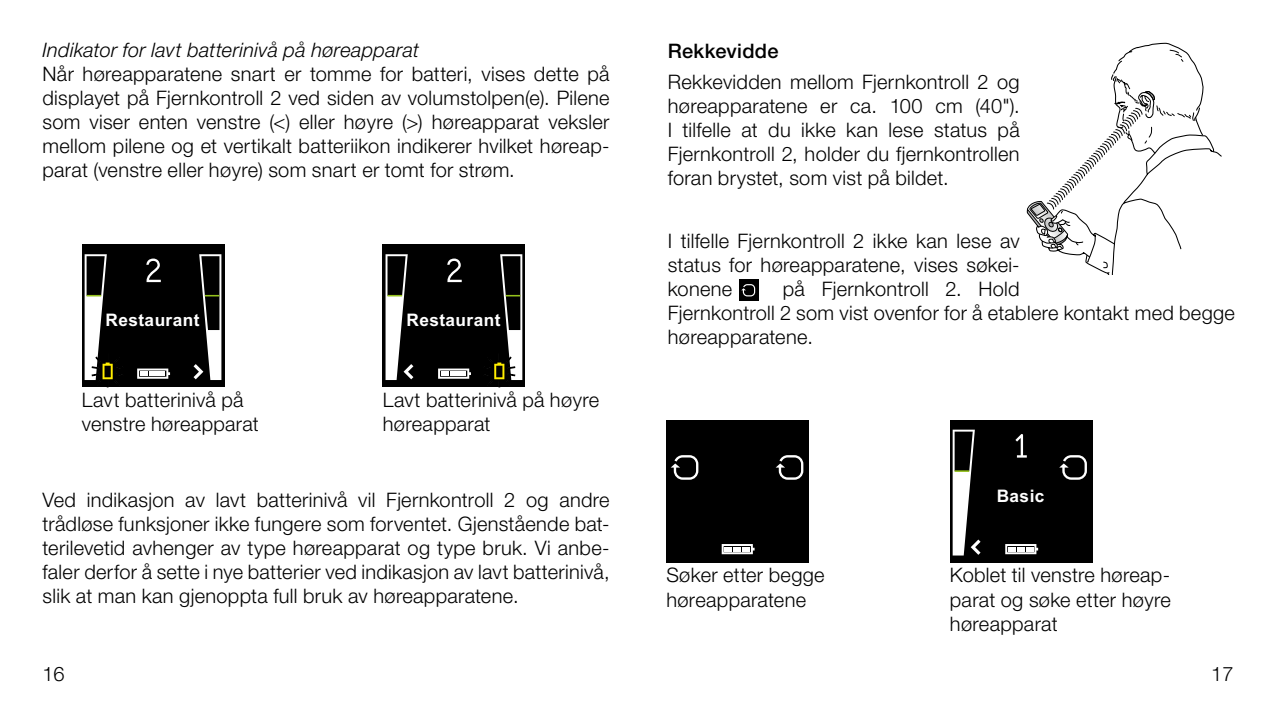
<style>
.page{position:relative;width:1276px;height:709px;background:#fff}
.page>*{position:absolute;margin:0;border:0;box-sizing:border-box;transform-origin:0 0}
.t1{font:300 20px/24px "Helvetica Neue LT Pro";letter-spacing:.015em;color:#000;text-align:justify}
.t2{font:italic 300 20px "Helvetica Neue LT Pro";letter-spacing:.015em;color:#000}
.t3{font:500 20px "Helvetica Neue LT Pro";letter-spacing:.015em;color:#000}
.t4{font:700 17.25px "Arial";letter-spacing:.025em;color:#fff}
</style>
<div class="page">
<div style="left:82px;top:245px;width:142px;height:142px;background:#000"></div>
<svg style="left:146px;top:258px;width:15px;height:24px"></svg>
<svg style="left:137px;top:368px;width:33px;height:11px"></svg>
<svg style="left:193px;top:254px;width:28px;height:126px"></svg>
<svg style="left:85px;top:254px;width:37px;height:126px"></svg>
<div style="left:383px;top:245px;width:142px;height:142px;background:#000"></div>
<svg style="left:447px;top:258px;width:15px;height:24px"></svg>
<svg style="left:438px;top:368px;width:33px;height:11px"></svg>
<div style="left:458px;top:371px;width:8px;height:5px;background:#fff"></div>
<svg style="left:485px;top:254px;width:37px;height:126px"></svg>
<svg style="left:385px;top:254px;width:29px;height:126px"></svg>
<div style="left:666px;top:420px;width:142px;height:142px;background:#000"></div>
<svg style="left:670px;top:455px;width:28px;height:25px"></svg>
<svg style="left:775px;top:455px;width:28px;height:25px"></svg>
<svg style="left:721px;top:544px;width:33px;height:10px"></svg>
<div style="left:950px;top:420px;width:142px;height:142px;background:#000"></div>
<svg style="left:1015px;top:434px;width:11px;height:23px"></svg>
<svg style="left:1059px;top:455px;width:28px;height:25px"></svg>
<svg style="left:1005px;top:544px;width:33px;height:10px"></svg>
<svg style="left:952px;top:429px;width:29px;height:127px"></svg>
<svg style="left:1026px;top:43px;width:196px;height:231px"></svg>
<div style="left:739px;top:279px;width:20px;height:21px;background:#000"></div>
<svg style="left:741px;top:284px;width:14px;height:12px"></svg>
<p class="t2" style="left:43px;top:38px;width:378px">Indikator for lavt batterinivå på høreapparat</p>
<p class="t1" style="left:43px;top:61px;width:568px">Når høreapparatene snart er tomme for batteri, vises dette på displayet på Fjernkontroll 2 ved siden av volumstolpen(e). Pilene som viser enten venstre (&lt;) eller høyre (&gt;) høreapparat veksler mellom pilene og et vertikalt batteriikon indikerer hvilket høreap&shy;parat (venstre eller høyre) som snart er tomt for strøm.</p>
<p class="t4" style="left:105px;top:309px;width:95px">Restaurant</p>
<p class="t4" style="left:406px;top:309px;width:95px">Restaurant</p>
<p class="t1" style="left:82px;top:387px;width:178px">Lavt batterinivå på venstre høreapparat</p>
<p class="t1" style="left:383px;top:387px;width:218px">Lavt batterinivå på høyre høreapparat</p>
<p class="t1" style="left:43px;top:487px;width:568px">Ved indikasjon av lavt batterinivå vil Fjernkontroll 2 og andre trådløse funksjoner ikke fungere som forventet. Gjenstående bat&shy;terilevetid avhenger av type høreapparat og type bruk. Vi anbe&shy;faler derfor å sette i nye batterier ved indikasjon av lavt batterinivå, slik at man kan gjenoppta full bruk av høreapparatene.</p>
<p class="t3" style="left:668px;top:39px;width:112px">Rekkevidde</p>
<p class="t1" style="left:668px;top:70px;width:353px">Rekkevidden mellom Fjernkontroll 2 og høreapparatene er ca. 100 cm (40").<br>I tilfelle at du ikke kan lese status på Fjernkontroll 2, holder du fjernkontrollen foran brystet, som vist på bildet.</p>
<p class="t1" style="left:668px;top:228px;width:353px">I tilfelle Fjernkontroll 2 ikke kan lese av status for høreapparatene, vises søkei&shy;konene</p>
<p class="t1" style="left:668px;top:276px;width:569px;text-align:left;text-indent:115px">på Fjernkontroll 2. Hold<br>Fjernkontroll 2 som vist ovenfor for å etablere kontakt med begge høreapparatene.</p>
<p class="t4" style="left:996px;top:484px;width:49px">Basic</p>
<p class="t1" style="left:666px;top:563px;width:160px">Søker etter begge høreapparatene</p>
<p class="t1" style="left:950px;top:563px;width:222px">Koblet til venstre høreap&shy;parat og søke etter høyre høreapparat</p>
<p class="t1" style="left:43px;top:661px;width:24px">16</p>
<p class="t1" style="left:1211px;top:661px;width:24px">17</p>
</div>
